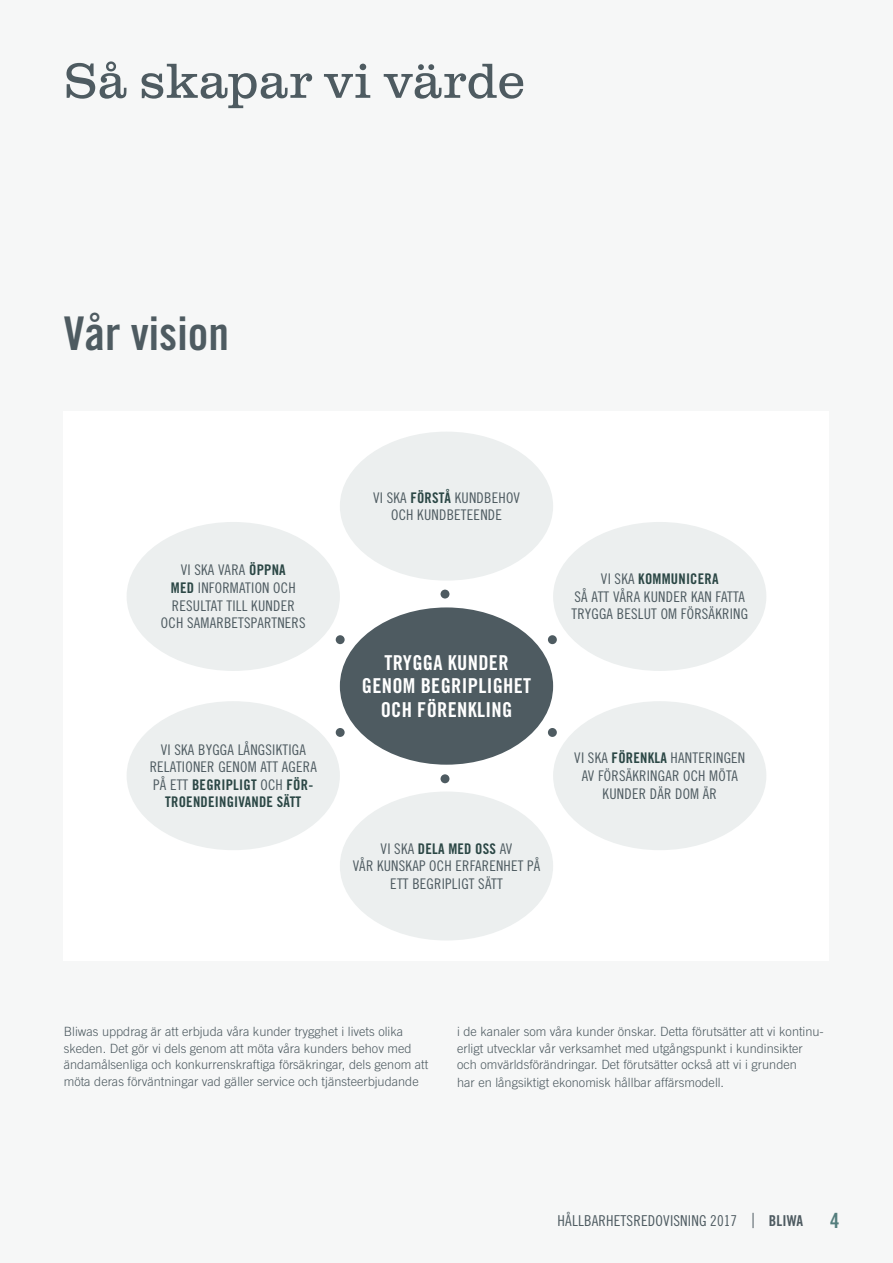
<style>
.page{position:relative;width:893px;height:1263px;background:#f6f7f7}
.page>*{position:absolute;margin:0;border:0;box-sizing:border-box;transform-origin:0 0}
.t1{font:300 51px "Clarendon Com";letter-spacing:.01em;color:#4e5b61}
.t2{font:46.5px "Trade Gothic LT Std Bd Cn 20";color:#4e5b61}
.t3{font:21px "Trade Gothic LT Std Bd Cn 20";color:#547e7d}
.t4{font:20.55px/23.4px "Trade Gothic LT Std Bd Cn 20";letter-spacing:.015em;color:#fff;text-align:center}
.t5{font:15px "Trade Gothic LT Std Cn 18";letter-spacing:.01em;color:#4e5b61}
.t6{font:15px "Trade Gothic LT Std Bd Cn 20";letter-spacing:.01em;color:#4e5b61}
.t7{font:14.7px/17.5px "Trade Gothic LT Std Cn 18";letter-spacing:.015em;color:#4e5b61;text-align:center}
.t8{font:14.7px/17.5px "Trade Gothic LT Std Bd Cn 20";letter-spacing:.015em;color:#2b4745;text-align:center}
.t9{font:300 12.75px/16.5px "Trade Gothic LT Std";color:#4e5b61}
.s1{font-family:"Trade Gothic LT Std Bd Cn 20";color:#2b4745}
.s2{font-family:"Trade Gothic LT Std Cn 18";color:#4e5b61}
</style>
<div class="page">
<div style="left:64px;top:411px;width:765px;height:550px;background:#fff"></div>
<div style="left:340px;top:607px;width:213px;height:158px;background:#4e5b61;border-radius:50%"></div>
<div style="left:340px;top:432px;width:213px;height:149px;background:#ecefef;border-radius:50%"></div>
<div style="left:340px;top:791px;width:213px;height:149px;background:#ecefef;border-radius:50%"></div>
<div style="left:553px;top:522px;width:213px;height:149px;background:#ecefef;border-radius:50%"></div>
<div style="left:553px;top:701px;width:213px;height:149px;background:#ecefef;border-radius:50%"></div>
<div style="left:127px;top:522px;width:213px;height:149px;background:#ecefef;border-radius:50%"></div>
<div style="left:127px;top:701px;width:213px;height:149px;background:#ecefef;border-radius:50%"></div>
<div style="left:441px;top:590px;width:8px;height:8px;background:#4e5b61;border-radius:50%"></div>
<div style="left:548px;top:635px;width:9px;height:9px;background:#4e5b61;border-radius:50%"></div>
<div style="left:336px;top:635px;width:9px;height:9px;background:#4e5b61;border-radius:50%"></div>
<div style="left:548px;top:728px;width:9px;height:9px;background:#4e5b61;border-radius:50%"></div>
<div style="left:336px;top:728px;width:9px;height:9px;background:#4e5b61;border-radius:50%"></div>
<div style="left:441px;top:774px;width:8px;height:9px;background:#4e5b61;border-radius:50%"></div>
<svg style="left:753px;top:1213px;width:1px;height:15px"></svg>
<h1 class="t1" style="left:64px;top:51px;width:463px">Så skapar vi värde</h1>
<h2 class="t2" style="left:64px;top:305px;width:167px">Vår vision</h2>
<p class="t7" style="left:161px;top:561px;width:146px">VI SKA VARA <span class="s1">ÖPPNA<br>MED</span> INFORMATION OCH<br>RESULTAT TILL KUNDER<br>OCH SAMARBETSPARTNERS</p>
<p class="t7" style="left:150px;top:740px;width:169px">VI SKA BYGGA LÅNGSIKTIGA<br>RELATIONER GENOM ATT AGERA</p>
<p class="t8" style="left:153px;top:776px;width:161px"><span class="s2">PÅ ETT</span> BEGRIPLIGT <span class="s2">OCH</span> FÖR-<br>TROENDEINGIVANDE SÄTT</p>
<p class="t7" style="left:373px;top:488px;width:149px">VI SKA <span class="s1">FÖRSTÅ</span> KUNDBEHOV<br>OCH KUNDBETEENDE</p>
<h3 class="t4" style="left:362px;top:651px;width:171px">TRYGGA KUNDER<br>GENOM BEGRIPLIGHET<br>OCH FÖRENKLING</h3>
<p class="t8" style="left:381px;top:839px;width:133px"><span class="s2">VI SKA</span> DELA MED OSS <span class="s2">AV</span></p>
<p class="t7" style="left:353px;top:857px;width:189px">VÅR KUNSKAP OCH ERFARENHET PÅ<br>ETT BEGRIPLIGT SÄTT</p>
<p class="t8" style="left:601px;top:570px;width:119px"><span class="s2">VI SKA</span> KOMMUNICERA</p>
<p class="t7" style="left:572px;top:588px;width:178px;text-align:left">SÅ ATT VÅRA KUNDER KAN FATTA<br>TRYGGA BESLUT OM FÖRSÄKRING</p>
<p class="t7" style="left:574px;top:749px;width:172px">VI SKA <span class="s1">FÖRENKLA</span> HANTERINGEN<br>AV FÖRSÄKRINGAR OCH MÖTA<br>KUNDER DÄR DOM ÄR</p>
<p class="t9" style="left:64px;top:1023px;width:366px">Bliwas uppdrag är att erbjuda våra kunder trygghet i livets olika skeden. Det gör vi dels genom att möta våra kunders behov med ändamålsenliga och konkurrenskraftiga försäkringar, dels genom att möta deras förväntningar vad gäller service och tjänsteerbjudande</p>
<p class="t9" style="left:457px;top:1023px;width:368px">i de kanaler som våra kunder önskar. Detta förutsätter att vi kontinu&shy;erligt utvecklar vår verksamhet med utgångspunkt i kundinsikter och omvärldsförändringar. Det förutsätter också att vi i grunden</p>
<p class="t9" style="left:457px;top:1074px;width:269px">har en långsiktigt ekonomisk hållbar affärsmodell.</p>
<p class="t5" style="left:558px;top:1211px;width:181px">HÅLLBARHETSREDOVISNING 2017</p>
<p class="t6" style="left:769px;top:1211px;width:36px">BLIWA</p>
<h3 class="t3" style="left:830px;top:1208px;width:11px">4</h3>
</div>
